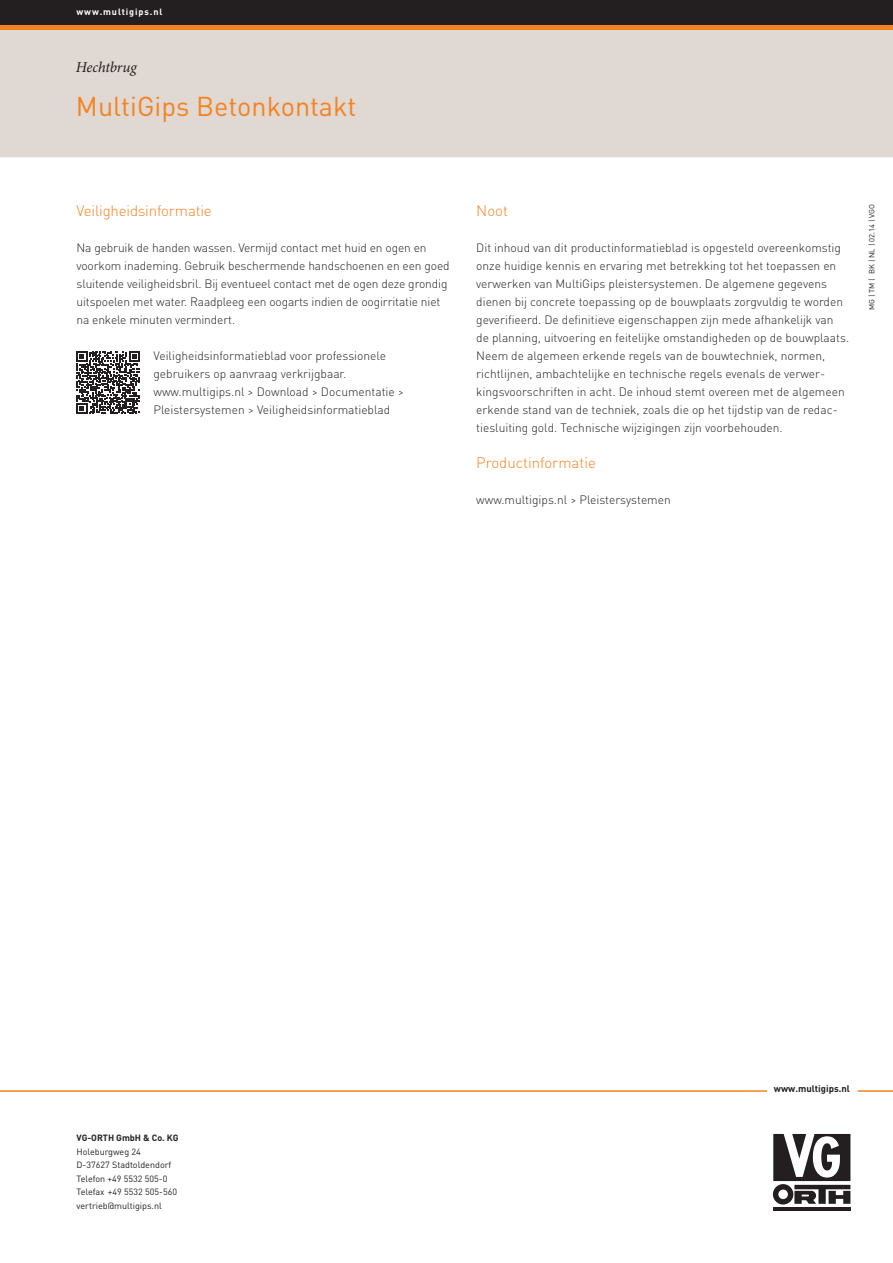
<style>
.page{position:relative;width:893px;height:1263px;background:#fff}
.page>*{position:absolute;margin:0;border:0;box-sizing:border-box;transform-origin:0 0}
.t1{font:27px "DINOT";color:#f58220}
.t2{font:300 15px "DINOT";letter-spacing:-.01em;color:#f58220}
.t3{font:italic 15px "Minion Pro";letter-spacing:-.01em;color:#231f20}
.t4{font:300 12px/18px "DIN Pro";color:#231f20}
.t5{font:300 12px/18px "DINOT";letter-spacing:-.01em;color:#231f20}
.t6{font:700 9.45px "DINOT";color:#231f20}
.t7{font:9px/13.5px "DINOT";color:#231f20}
.t8{font:700 9px "DINOT";color:#231f20}
.t9{font:700 9px "DINOT";letter-spacing:.1em;color:#fff}
.t10{font:7.5px "DINOT";letter-spacing:.01em;color:#231f20}
</style>
<div class="page">
<hr style="left:773px;top:1207px;width:77px;height:4px;background:#231f20">
<svg style="left:773px;top:1134px;width:77px;height:70px"></svg>
<hr style="left:0;top:1090px;width:767px;height:2px;background:#f58220">
<hr style="left:858px;top:1090px;width:35px;height:2px;background:#f58220">
<div style="left:0;top:30px;width:893px;height:127px;background:#e0d8d2"></div>
<div style="left:0;top:0;width:893px;height:26px;background:#231f20"></div>
<hr style="left:0;top:26px;width:893px;height:4px;background:#f58220">
<svg style="left:77px;top:351px;width:63px;height:63px"></svg>
<p class="t9" style="left:77px;top:6px;width:87px">www.multigips.nl</p>
<p class="t3" style="left:76px;top:57px;width:62px">Hechtbrug</p>
<h1 class="t1" style="left:76px;top:88px;width:282px">MultiGips Betonkontakt</h1>
<p class="t2" style="left:77px;top:200px;width:137px">Veiligheidsinformatie</p>
<p class="t5" style="left:77px;top:238px;width:375px">Na gebruik de handen wassen. Vermijd contact met huid en ogen en voorkom inademing. Gebruik beschermende handschoenen en een goed sluitende veiligheidsbril. Bij eventueel contact met de ogen deze grondig uitspoelen met water. Raadpleeg een oogarts indien de oogirritatie niet na enkele minuten vermindert.</p>
<p class="t4" style="left:153px;top:346px;width:234px">Veiligheidsinformatieblad voor professionele gebruikers op aanvraag verkrijgbaar.</p>
<p class="t5" style="left:153px;top:382px;width:252px">www.multigips.nl &gt; Download &gt; Documentatie &gt;<br>Pleistersystemen &gt; Veiligheidsinformatieblad</p>
<p class="t2" style="left:476px;top:200px;width:33px">Noot</p>
<p class="t4" style="left:476px;top:238px;width:374px">Dit inhoud van dit productinformatieblad is opgesteld overeenkomstig onze huidige kennis en ervaring met betrekking tot het toepassen en verwerken van MultiGips pleistersystemen. De algemene gegevens dienen bij concrete toepassing op de bouwplaats zorgvuldig te worden geverifieerd. De definitieve eigenschappen zijn mede afhankelijk van<br>de planning, uitvoering en feitelijke omstandigheden op de bouwplaats.<br>Neem de algemeen erkende regels van de bouwtechniek, normen, richtlijnen, ambachtelijke en technische regels evenals de verwer&shy;kingsvoorschriften in acht. De inhoud stemt overeen met de algemeen erkende stand van de techniek, zoals die op het tijdstip van de redac&shy;tiesluiting gold. Technische wijzigingen zijn voorbehouden.</p>
<p class="t2" style="left:476px;top:452px;width:121px">Productinformatie</p>
<p class="t4" style="left:476px;top:490px;width:196px">www.multigips.nl &gt; Pleistersystemen</p>
<p class="t10" style="left:867px;top:310px;width:107px;rotate:-90deg">MG | TM | BK | NL | 02.14 | VGO</p>
<p class="t8" style="left:77px;top:1132px;width:104px">VG-ORTH GmbH &amp; Co. KG</p>
<p class="t7" style="left:77px;top:1144px;width:102px">Holeburgweg 24<br>D-37627 Stadtoldendorf<br>Telefon +49 5532 505-0<br>Telefax +49 5532 505-560 vertrieb@multigips.nl</p>
<p class="t6" style="left:774px;top:1082px;width:77px">www.multigips.nl</p>
</div>
